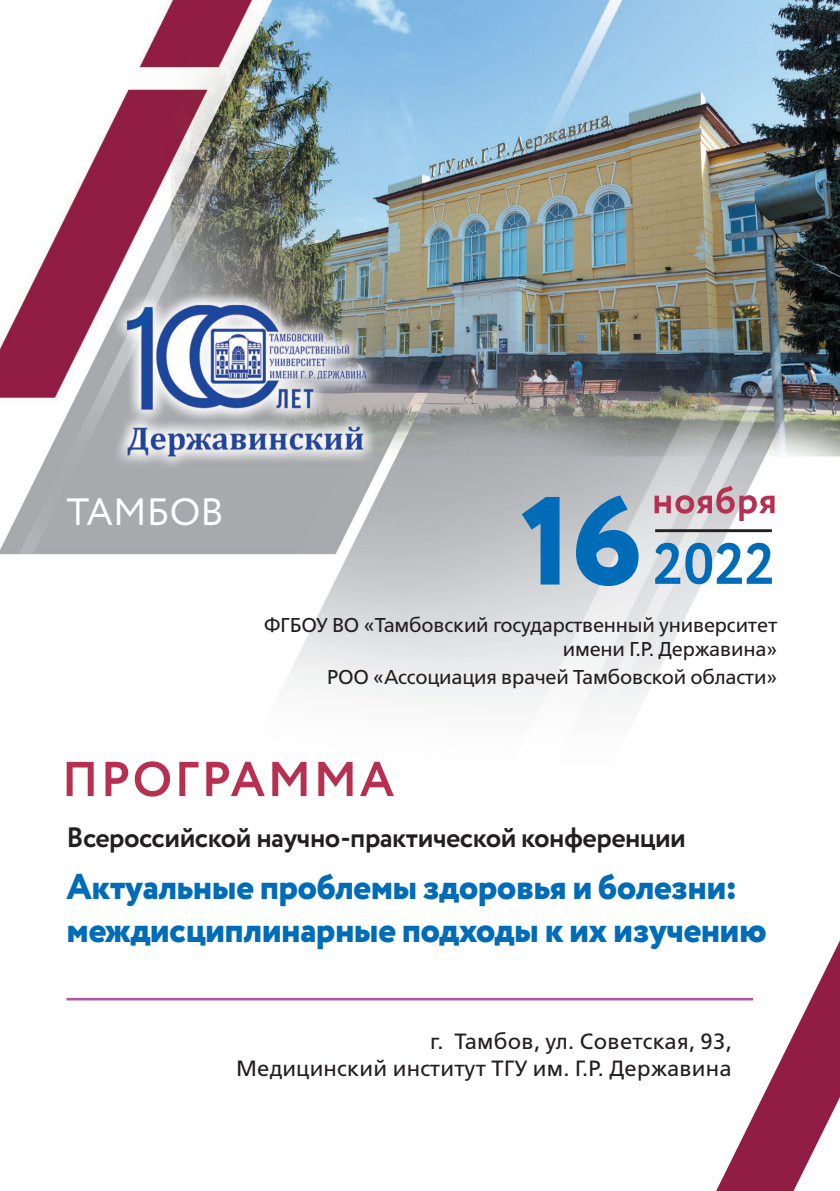
<style>
.page{position:relative;width:840px;height:1191px;background:#fff}
.page>*{position:absolute;margin:0;border:0;box-sizing:border-box;transform-origin:0 0}
.t1{font:38px "Circe";color:#fff}
.t2{font:800 36px/43.2px "Circe";letter-spacing:-.02em;color:#006cb7}
.t3{font:700 28px "Circe";letter-spacing:-.02em;color:#231f20}
.t4{font:22px/26.4px "Free Set C";letter-spacing:.01em;color:#231f20;text-align:right}
.t5{font:20px/24px "Free Set C";letter-spacing:-.01em;color:#231f20;text-align:right}
</style>
<div class="page">
<img style="left:0;top:0;width:839px;height:797px">
<hr style="left:66px;top:998px;width:686px;height:2px;background:#b156a2">
<svg style="left:715px;top:942px;width:124px;height:249px"></svg>
<svg style="left:67px;top:761px;width:326px;height:35px"></svg>
<hr style="left:654px;top:529px;width:117px;height:3px;background:#231f20">
<svg style="left:654px;top:543px;width:117px;height:41px"></svg>
<svg style="left:521px;top:495px;width:117px;height:91px;background:#649bc1"></svg>
<svg style="left:654px;top:485px;width:120px;height:36px"></svg>
<p class="t1" style="left:67px;top:487px;width:158px">ТАМБОВ</p>
<p class="t5" style="left:263px;top:613px;width:515px">ФГБОУ ВО «Тамбовский государственный университет имени Г.Р. Державина»</p>
<p class="t5" style="left:327px;top:665px;width:451px">РОО «Ассоциация врачей Тамбовской области»</p>
<p class="t3" style="left:67px;top:818px;width:620px">Всероссийской научно-практической конференции</p>
<p class="t2" style="left:67px;top:866px;width:701px">Актуальные проблемы здоровья и болезни: междисциплинарные подходы к их изучению</p>
<p class="t4" style="left:236px;top:1028px;width:497px">г. Тамбов, ул. Советская, 93,<br>Медицинский институт ТГУ им. Г.Р. Державина</p>
</div>
